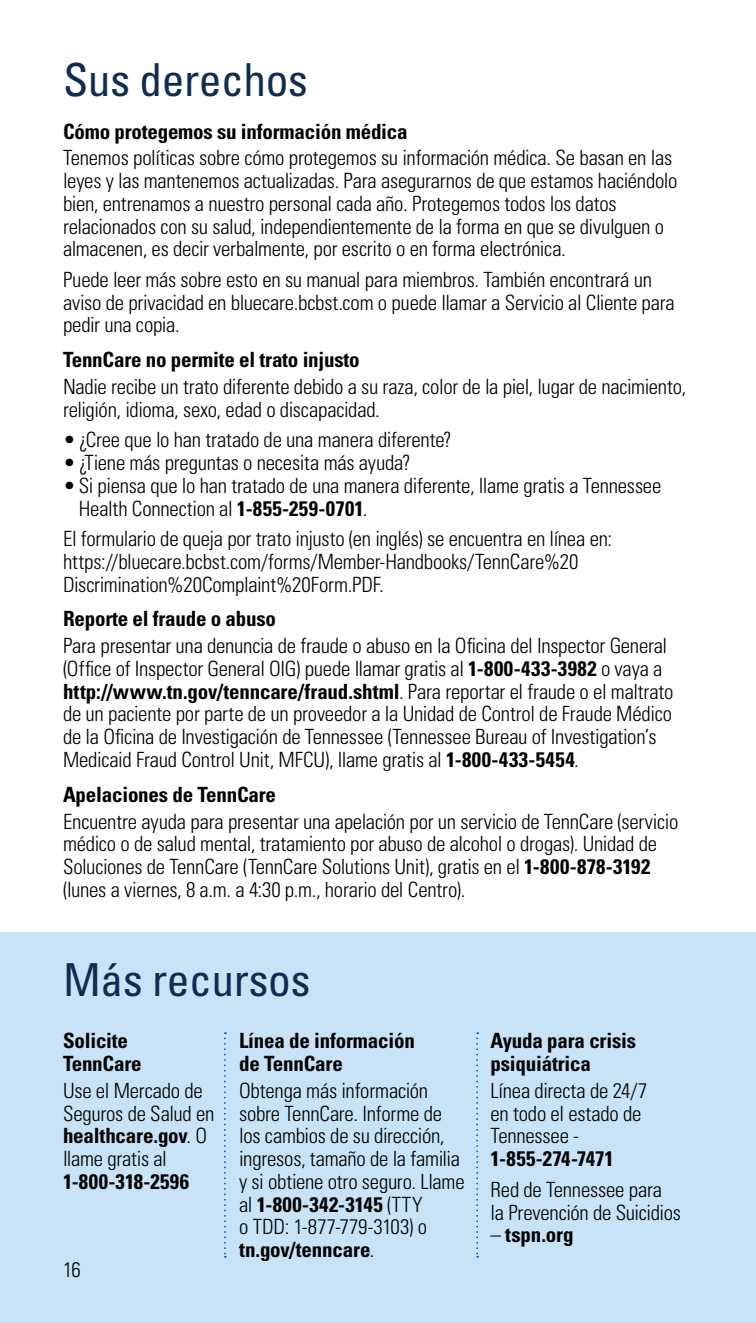
<style>
.page{position:relative;width:756px;height:1323px;background:#fff}
.page>*{position:absolute;margin:0;border:0;box-sizing:border-box;transform-origin:0 0}
.t1{font:condensed 45.5px "Univers LT Std";letter-spacing:-.01em;color:#0f2d52}
.t2{font:300 condensed 21px/22.8px "Univers LT Std";letter-spacing:-.015em;color:#000}
.t3{font:700 condensed 21px/22.8px "Univers LT Std";letter-spacing:-.01em;color:#000}
.s1{font-weight:700}
.s2{font-weight:300}
</style>
<div class="page">
<div style="left:0;top:932px;width:756px;height:391px;background:#c8e3f5"></div>
<svg style="left:224px;top:1032px;width:2px;height:226px"></svg>
<svg style="left:476px;top:1032px;width:2px;height:226px"></svg>
<h2 class="t1" style="left:63px;top:51px;width:247px">Sus derechos</h2>
<h3 class="t3" style="left:63px;top:120px;width:346px">Cómo protegemos su información médica</h3>
<p class="t2" style="left:63px;top:147px;width:616px">Tenemos políticas sobre cómo protegemos su información médica. Se basan en las leyes y las mantenemos actualizadas. Para asegurarnos de que estamos haciéndolo bien, entrenamos a nuestro personal cada año. Protegemos todos los datos relacionados con su salud, independientemente de la forma en que se divulguen o almacenen, es decir verbalmente, por escrito o en forma electrónica.</p>
<p class="t2" style="left:63px;top:268px;width:613px">Puede leer más sobre esto en su manual para miembros. También encontrará un aviso de privacidad en bluecare.bcbst.com o puede llamar a Servicio al Cliente para pedir una copia.</p>
<h3 class="t3" style="left:63px;top:348px;width:298px">TennCare no permite el trato injusto</h3>
<p class="t2" style="left:63px;top:375px;width:625px">Nadie recibe un trato diferente debido a su raza, color de la piel, lugar de nacimiento, religión, idioma, sexo, edad o discapacidad.</p>
<p class="t2" style="left:63px;top:429px;width:390px">• ¿Cree que lo han tratado de una manera diferente?</p>
<p class="t2" style="left:63px;top:451px;width:349px">• ¿Tiene más preguntas o necesita más ayuda?</p>
<p class="t2" style="left:79px;top:474px;width:584px;text-indent:-16px">• Si piensa que lo han tratado de una manera diferente, llame gratis a Tennessee<br>Health Connection al <span class="s1">1-855-259-0701</span>.</p>
<p class="t2" style="left:63px;top:527px;width:551px">El formulario de queja por trato injusto (en inglés) se encuentra en línea en:</p>
<p class="t2" style="left:63px;top:550px;width:517px">https://bluecare.bcbst.com/forms/Member-Handbooks/TennCare%20<br>Discrimination%20Complaint%20Form.PDF.</p>
<h3 class="t3" style="left:63px;top:607px;width:215px">Reporte el fraude o abuso</h3>
<p class="t2" style="left:63px;top:634px;width:612px">Para presentar una denuncia de fraude o abuso en la Oficina del Inspector General (Office of Inspector General OIG) puede llamar gratis al <span class="s1">1-800-433-3982</span> o vaya a <span class="s1">http://www.tn.gov/tenncare/fraud.shtml</span>. Para reportar el fraude o el maltrato de un paciente por parte de un proveedor a la Unidad de Control de Fraude Médico de la Oficina de Investigación de Tennessee (Tennessee Bureau of Investigation’s Medicaid Fraud Control Unit, MFCU), llame gratis al <span class="s1">1-800-433-5454</span>.</p>
<h3 class="t3" style="left:63px;top:783px;width:215px">Apelaciones de TennCare</h3>
<p class="t2" style="left:63px;top:810px;width:617px">Encuentre ayuda para presentar una apelación por un servicio de TennCare (servicio médico o de salud mental, tratamiento por abuso de alcohol o drogas). Unidad de Soluciones de TennCare (TennCare Solutions Unit), gratis en el <span class="s1">1-800-878-3192 </span>(lunes a viernes, 8 a.m. a 4:30 p.m., horario del Centro).</p>
<h2 class="t1" style="left:63px;top:951px;width:249px">Más recursos</h2>
<h3 class="t3" style="left:63px;top:1029px;width:80px">Solicite<br>TennCare</h3>
<p class="t2" style="left:63px;top:1079px;width:153px">Use el Mercado de<br>Seguros de Salud en <span class="s1">healthcare.gov</span>. O llame gratis al<br><span class="s1">1-800-318-2596</span></p>
<h3 class="t3" style="left:239px;top:1029px;width:177px">Línea de información de TennCare</h3>
<p class="t2" style="left:239px;top:1079px;width:227px">Obtenga más información sobre TennCare. Informe de los cambios de su dirección, ingresos, tamaño de la familia y si obtiene otro seguro. Llame al <span class="s1">1-800-342-3145</span> (TTY<br>o TDD: 1-877-779-3103) o <span class="s1">tn.gov/tenncare</span>.</p>
<p class="t2" style="left:63px;top:1258px;width:19px">16</p>
<h3 class="t3" style="left:491px;top:1029px;width:147px">Ayuda para crisis psiquiátrica</h3>
<p class="t2" style="left:491px;top:1079px;width:158px">Línea directa de 24/7 en todo el estado de<br>Tennessee -<br><span class="s1">1-855-274-7471</span></p>
<p class="t2" style="left:491px;top:1178px;width:192px">Red de Tennessee para<br>la Prevención de Suicidios</p>
<p class="t3" style="left:491px;top:1223px;width:85px"><span class="s2">–</span> tspn.org</p>
</div>
